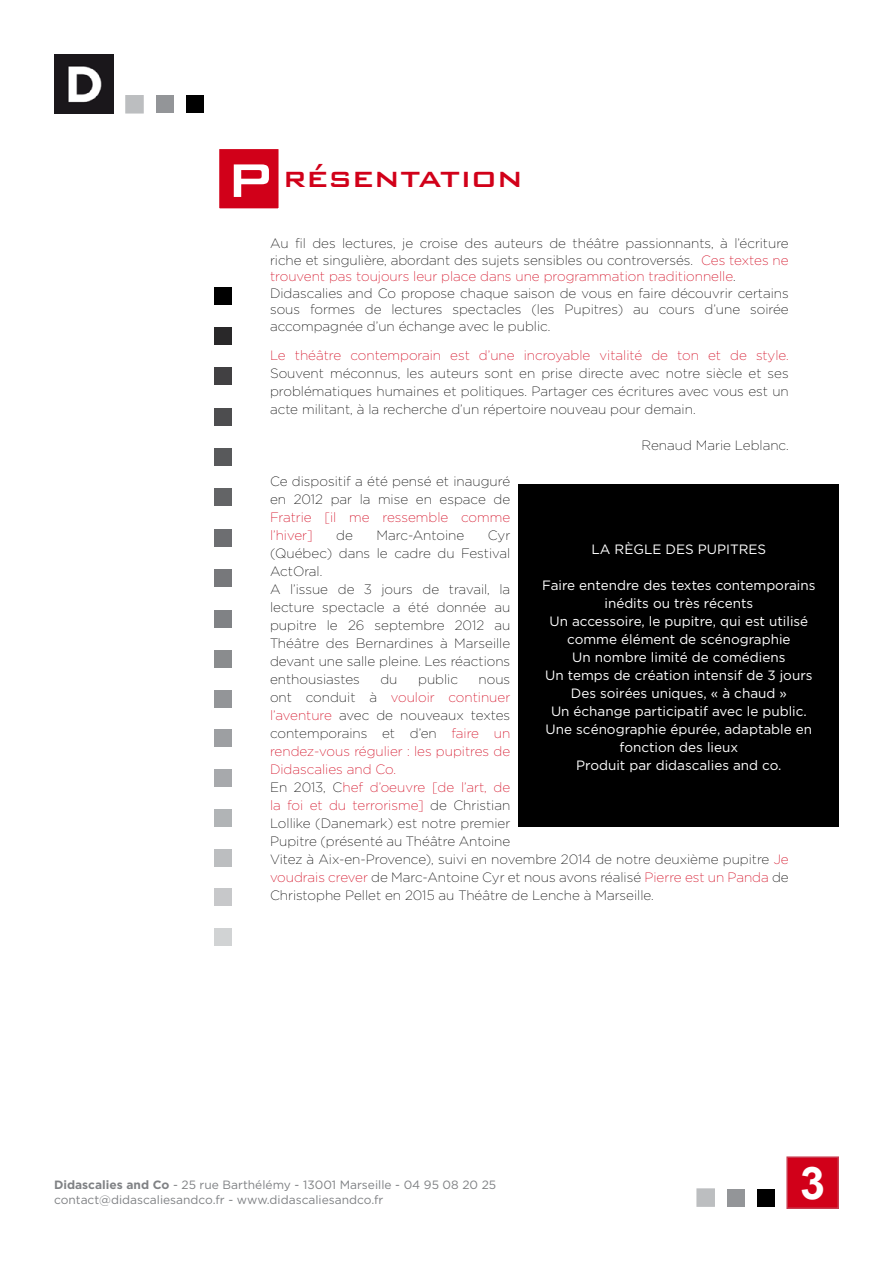
<style>
.page{position:relative;width:893px;height:1263px;background:#fff}
.page>*{position:absolute;margin:0;border:0;box-sizing:border-box;transform-origin:0 0}
.t1{font:700 45px "Arial";color:#fff}
.t2{font:500 36px "Bank Gothic BT";color:#d10019}
.t3{font:200 13.5px/18px "Gotham";color:#000}
.t4{font:13.5px/18px "Gotham";color:#fff;text-align:center}
.t5{font:200 13.5px/18px "Gotham";color:#d10019}
.t6{font:12px/14.4px "Gotham";color:#808285}
.s1{font-size:63px;color:#fff}
.s2{color:#d10019}
.s3{font-weight:700}
</style>
<div class="page">
<img style="left:54px;top:54px;width:60px;height:60px">
<div style="left:156px;top:96px;width:17px;height:17px;background:#939598"></div>
<div style="left:186px;top:96px;width:17px;height:17px;background:#000"></div>
<div style="left:125px;top:95px;width:19px;height:19px;background:#bcbec0;border:2px solid #bcbec0"></div>
<div style="left:787px;top:1157px;width:51px;height:51px;background:#d10019"></div>
<div style="left:786px;top:1156px;width:53px;height:53px;border:2px solid #ca3b4f"></div>
<div style="left:727px;top:1189px;width:17px;height:17px;background:#939598"></div>
<div style="left:757px;top:1189px;width:17px;height:17px;background:#000"></div>
<div style="left:696px;top:1188px;width:19px;height:19px;background:#bcbec0;border:2px solid #bcbec0"></div>
<div style="left:217px;top:147px;width:64px;height:64px;background:#d10019"></div>
<div style="left:215px;top:145px;width:68px;height:68px;border:4px solid #fff"></div>
<div style="left:215px;top:529px;width:17px;height:17px;background:#6d6e71"></div>
<div style="left:215px;top:449px;width:17px;height:17px;background:#58595b"></div>
<div style="left:215px;top:327px;width:17px;height:17px;background:#292829"></div>
<div style="left:215px;top:408px;width:17px;height:17px;background:#4d4d4f"></div>
<div style="left:215px;top:287px;width:17px;height:17px;background:#000"></div>
<div style="left:215px;top:489px;width:17px;height:17px;background:#636466"></div>
<div style="left:215px;top:570px;width:17px;height:17px;background:#77787b"></div>
<div style="left:215px;top:610px;width:17px;height:17px;background:#808285"></div>
<div style="left:215px;top:368px;width:17px;height:17px;background:#414042"></div>
<div style="left:215px;top:650px;width:17px;height:17px;background:#8a8c8e"></div>
<div style="left:215px;top:928px;width:17px;height:17px;background:#d1d3d4"></div>
<div style="left:215px;top:849px;width:17px;height:17px;background:#bcbec0"></div>
<div style="left:215px;top:730px;width:17px;height:17px;background:#9d9fa2"></div>
<div style="left:215px;top:809px;width:17px;height:17px;background:#b1b4b6"></div>
<div style="left:215px;top:690px;width:17px;height:17px;background:#939598"></div>
<div style="left:215px;top:889px;width:17px;height:17px;background:#c7c8ca"></div>
<div style="left:215px;top:770px;width:17px;height:17px;background:#a7a9ac"></div>
<div style="left:519px;top:485px;width:320px;height:342px;background:#000"></div>
<h2 class="t2" style="left:225px;top:158px;width:299px"><span class="s1">P</span> résentation</h2>
<p class="t3" style="left:270px;top:235px;width:520px;line-height:16.5px">Au fil des lectures, je croise des auteurs de théâtre passionnants, à l’écriture riche et singulière, abordant des sujets sensibles ou controversés. <span class="s2">Ces textes ne trouvent pas toujours leur place dans une programmation traditionnelle</span>.<br>Didascalies and Co propose chaque saison de vous en faire découvrir certains sous formes de lectures spectacles (les Pupitres) au cours d’une soirée accompagnée d’un échange avec le public.</p>
<p class="t5" style="left:270px;top:346px;width:520px">Le théâtre contemporain est d’une incroyable vitalité de ton et de style.</p>
<p class="t3" style="left:270px;top:364px;width:520px;text-align:justify">Souvent méconnus, les auteurs sont en prise directe avec notre siècle et ses problématiques humaines et politiques. Partager ces écritures avec vous est un acte militant, à la recherche d’un répertoire nouveau pour demain.</p>
<p class="t3" style="left:641px;top:436px;width:149px">Renaud Marie Leblanc.</p>
<p class="t3" style="left:270px;top:472px;width:242px">Ce dispositif a été pensé et inauguré en 2012 par la mise en espace de</p>
<p class="t5" style="left:270px;top:508px;width:242px">Fratrie [il me ressemble comme l’hiver]</p>
<p class="t3" style="left:336px;top:526px;width:18px">de</p>
<p class="t3" style="left:377px;top:526px;width:89px">Marc-Antoine</p>
<p class="t3" style="left:270px;top:526px;width:242px;text-indent:218px">Cyr (Québec) dans le cadre du Festival<br>ActOral.<br>A l’issue de 3 jours de travail, la lecture spectacle a été donnée au pupitre le 26 septembre 2012 au<br>Théâtre des Bernardines à Marseille devant une salle pleine. Les réactions enthousiastes</p>
<p class="t4" style="left:592px;top:540px;width:176px">LA RÈGLE DES PUPITRES</p>
<p class="t4" style="left:542px;top:576px;width:275px">Faire entendre des textes contemporains inédits ou très récents<br>Un accessoire, le pupitre, qui est utilisé comme élément de scénographie<br>Un nombre limité de comédiens<br>Un temps de création intensif de 3 jours Des soirées uniques, « à chaud »<br>Un échange participatif avec le public.<br>Une scénographie épurée, adaptable en fonction des lieux<br>Produit par didascalies and co.</p>
<p class="t3" style="left:380px;top:670px;width:19px">du</p>
<p class="t3" style="left:418px;top:670px;width:41px">public</p>
<p class="t3" style="left:270px;top:670px;width:520px;text-indent:209px">nous<br>ont conduit à <span class="s2">vouloir continuer<br>l’aventure</span> avec de nouveaux textes<br>contemporains et d’en <span class="s2">faire un<br>rendez-vous régulier : les pupitres de<br>Didascalies and Co.<br></span>En 2013, C<span class="s2">hef d’oeuvre [de l’art, de<br>la foi et du terrorisme]</span> de Christian<br>Lollike (Danemark) est notre premier<br>Pupitre (présenté au Théâtre Antoine<br>Vitez à Aix-en-Provence), suivi en novembre 2014 de notre deuxième pupitre <span class="s2">Je voudrais crever</span> de Marc-Antoine Cyr et nous avons réalisé <span class="s2">Pierre est un Panda</span> de Christophe Pellet en 2015 au Théâtre de Lenche à Marseille.</p>
<p class="t6" style="left:54px;top:1178px;width:444px"><span class="s3">Didascalies and Co</span> - 25 rue Barthélémy - 13001 Marseille - 04 95 08 20 25 contact@didascaliesandco.fr - www.didascaliesandco.fr</p>
<h1 class="t1" style="left:800px;top:1151px;width:27px">3</h1>
</div>
